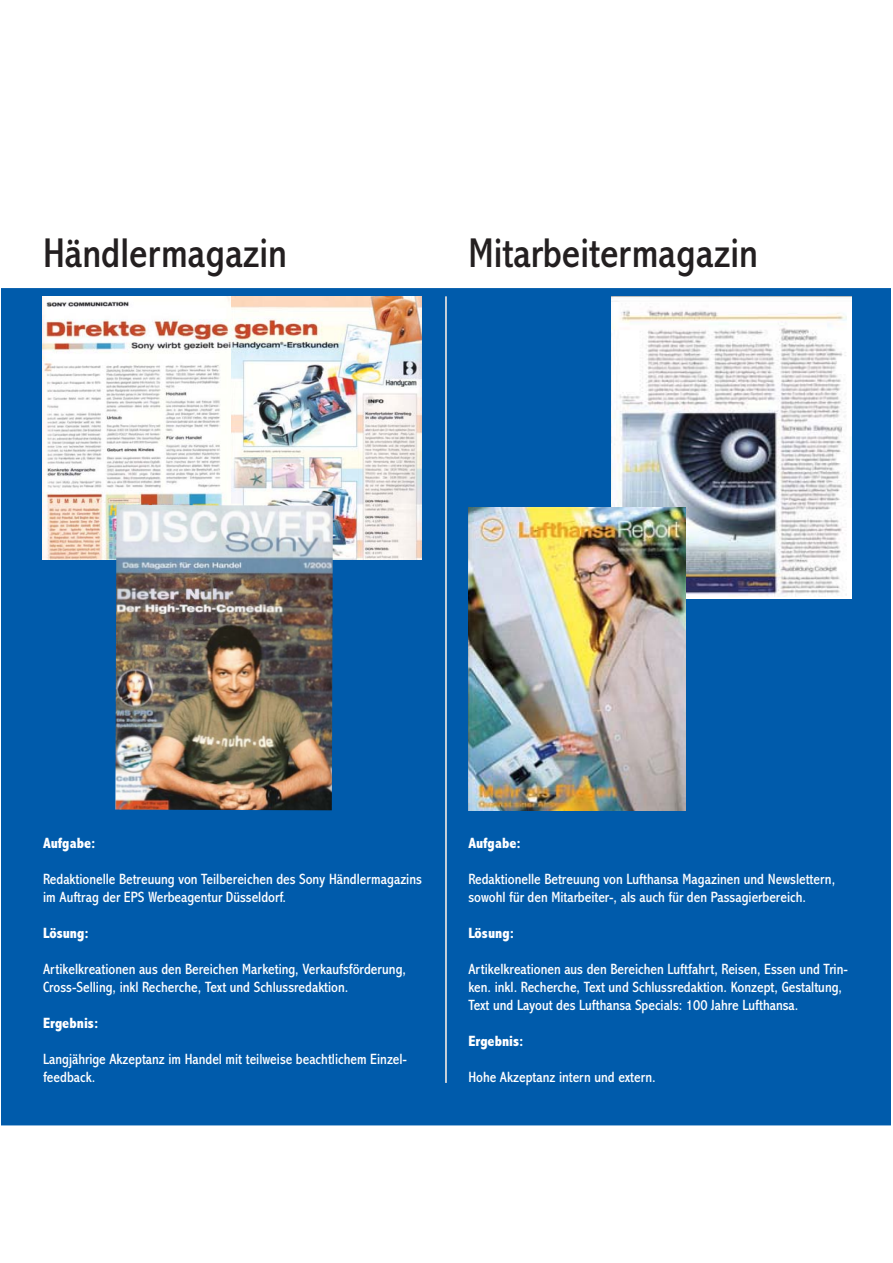
<style>
.page{position:relative;width:893px;height:1263px;background:#fff}
.page>*{position:absolute;margin:0;border:0;box-sizing:border-box;transform-origin:0 0}
.t1{font:condensed 42px "Abadi";color:#231f20}
.t2{font:condensed 15px/18px "Abadi";color:#fff}
.t3{font:800 condensed 15px "Abadi";color:#fff}
</style>
<div class="page">
<div style="left:2px;top:288px;width:889px;height:837px;background:#005bab"></div>
<hr style="left:445px;top:296px;width:2px;height:787px;background:#fff">
<img style="left:612px;top:296px;width:239px;height:302px">
<img style="left:42px;top:296px;width:379px;height:263px">
<img style="left:115px;top:505px;width:218px;height:305px">
<img style="left:468px;top:507px;width:217px;height:304px">
<h1 class="t1" style="left:43px;top:238px;width:246px">Händlermagazin</h1>
<h1 class="t1" style="left:468px;top:238px;width:291px">Mitarbeitermagazin</h1>
<p class="t3" style="left:43px;top:834px;width:54px">Aufgabe:</p>
<p class="t2" style="left:43px;top:872px;width:380px">Redaktionelle Betreuung von Teilbereichen des Sony Händlermagazins im Auftrag der EPS Werbeagentur Düsseldorf.</p>
<p class="t3" style="left:43px;top:924px;width:47px">Lösung:</p>
<p class="t2" style="left:43px;top:962px;width:364px">Artikelkreationen aus den Bereichen Marketing, Verkaufsförderung,<br>Cross-Selling, inkl Recherche, Text und Schlussredaktion.</p>
<p class="t3" style="left:43px;top:1014px;width:57px">Ergebnis:</p>
<p class="t2" style="left:43px;top:1052px;width:366px">Langjährige Akzeptanz im Handel mit teilweise beachtlichem Einzel&shy;feedback.</p>
<p class="t3" style="left:468px;top:834px;width:54px">Aufgabe:</p>
<p class="t2" style="left:468px;top:872px;width:368px">Redaktionelle Betreuung von Lufthansa Magazinen und Newslettern, sowohl für den Mitarbeiter-, als auch für den Passagierbereich.</p>
<p class="t3" style="left:468px;top:924px;width:47px">Lösung:</p>
<p class="t2" style="left:468px;top:962px;width:381px">Artikelkreationen aus den Bereichen Luftfahrt, Reisen, Essen und Trin&shy;ken. inkl. Recherche, Text und Schlussredaktion. Konzept, Gestaltung,<br>Text und Layout des Lufthansa Specials: 100 Jahre Lufthansa.</p>
<p class="t3" style="left:468px;top:1032px;width:57px">Ergebnis:</p>
<p class="t2" style="left:468px;top:1070px;width:189px">Hohe Akzeptanz intern und extern.</p>
</div>
